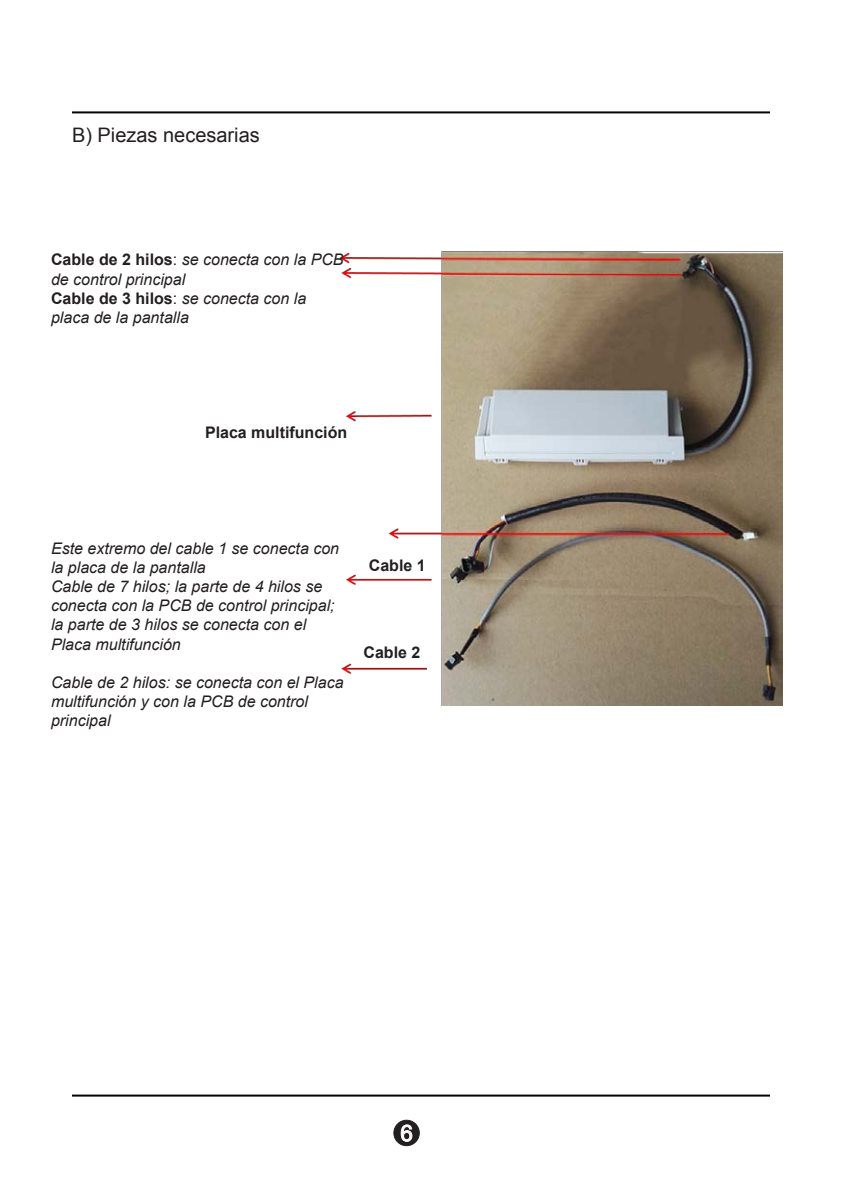
<style>
.page{position:relative;width:842px;height:1191px;background:#fff}
.page>*{position:absolute;margin:0;border:0;box-sizing:border-box;transform-origin:0 0}
.t1{font:22.6px "Arial";color:#fff}
.t2{font:20px "Arial";color:#231f20}
.t3{font:italic 16px/19.2px "Arial";color:#231f20}
.t4{font:700 16px "Arial";color:#231f20}
.s1{font-weight:700;font-style:normal}
.s2{font-style:normal}
</style>
<div class="page">
<hr style="left:72px;top:111px;width:698px;height:2px;background:#030303">
<hr style="left:72px;top:1094px;width:698px;height:2px;background:#030303">
<div style="left:394px;top:1120px;width:25px;height:25px;background:#231f20;border-radius:50%"></div>
<div style="left:394px;top:1120px;width:25px;height:25px;border:1px solid #231f20;border-radius:50%"></div>
<img style="left:339px;top:251px;width:443px;height:454px">
<p class="t2" style="left:72px;top:122px;width:189px">B) Piezas necesarias</p>
<p class="t3" style="left:51px;top:250px;width:294px"><span class="s1">Cable de 2 hilos</span><span class="s2">:</span> se conecta con la PCB de control principal</p>
<p class="t3" style="left:51px;top:289px;width:257px"><span class="s1">Cable de 3 hilos</span><span class="s2">:</span> se conecta con la placa de la pantalla</p>
<p class="t4" style="left:205px;top:422px;width:144px">Placa multifunción</p>
<p class="t3" style="left:51px;top:538px;width:290px">Este extremo del cable 1 se conecta con la placa de la pantalla</p>
<p class="t3" style="left:51px;top:577px;width:285px">Cable de 7 hilos; la parte de 4 hilos se conecta con la PCB de control principal; la parte de 3 hilos se conecta con el<br>Placa multifunción</p>
<p class="t3" style="left:51px;top:673px;width:294px">Cable de 2 hilos: se conecta con el Placa multifunción y con la PCB de control principal</p>
<p class="t4" style="left:369px;top:555px;width:58px">Cable 1</p>
<p class="t4" style="left:363px;top:642px;width:58px">Cable 2</p>
<h1 class="t1" style="left:400px;top:1118px;width:14px">6</h1>
</div>
